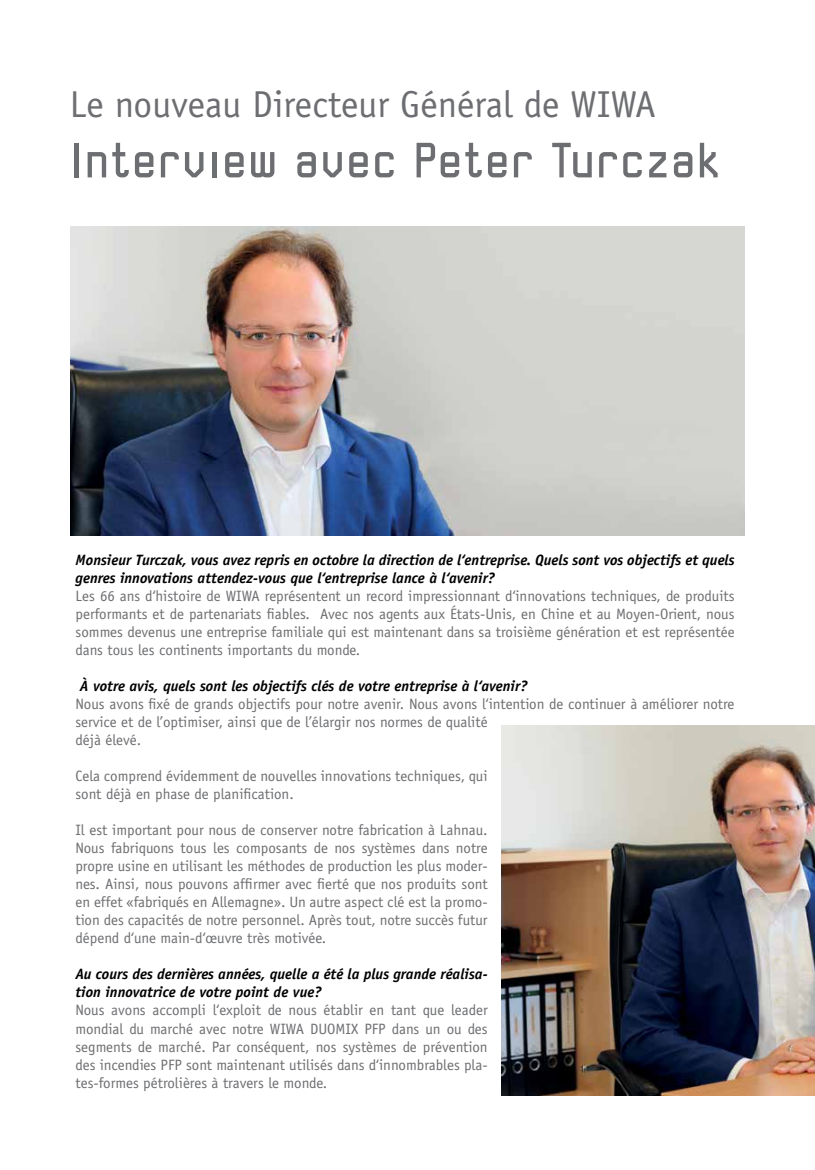
<style>
.page{position:relative;width:815px;height:1170px;background:#fff}
.page>*{position:absolute;margin:0;border:0;box-sizing:border-box;transform-origin:0 0}
.t1{font:52.5px "Robust ICG";color:#6d6e71}
.t2{font:37.5px "Officina Sans";color:#6d6e71}
.t3{font:15px/18px "Officina Sans";color:#6d6e71;text-align:justify}
.t4{font:italic 700 15px/18px "Officina Sans";color:#000}
</style>
<div class="page">
<img style="left:71px;top:226px;width:673px;height:309px">
<img style="left:502px;top:725px;width:313px;height:370px">
<h2 class="t2" style="left:70px;top:83px;width:588px">Le nouveau Directeur Général de WIWA</h2>
<h1 class="t1" style="left:70px;top:132px;width:653px">Interview avec Peter Turczak</h1>
<p class="t4" style="left:76px;top:551px;width:660px">Monsieur Turczak, vous avez repris en octobre la direction de l‘entreprise. Quels sont vos objectifs et quels genres innovations attendez-vous que l‘entreprise lance à l‘avenir?</p>
<p class="t3" style="left:76px;top:587px;width:661px">Les 66 ans d‘histoire de WIWA représentent un record impressionnant d‘innovations techniques, de produits performants et de partenariats fiables. Avec nos agents aux États-Unis, en Chine et au Moyen-Orient, nous sommes devenus une entreprise familiale qui est maintenant dans sa troisième génération et est représentée dans tous les continents importants du monde.</p>
<p class="t4" style="left:80px;top:677px;width:449px">À votre avis, quels sont les objectifs clés de votre entreprise à l‘avenir?</p>
<p class="t3" style="left:75px;top:695px;width:661px;text-align:left">Nous avons fixé de grands objectifs pour notre avenir. Nous avons l‘intention de continuer à améliorer notre service et de l’optimiser, ainsi que de l’élargir nos normes de qualité<br>déjà élevé.</p>
<p class="t3" style="left:75px;top:767px;width:414px">Cela comprend évidemment de nouvelles innovations techniques, qui sont déjà en phase de planification.</p>
<p class="t3" style="left:75px;top:821px;width:414px">Il est important pour nous de conserver notre fabrication à Lahnau.<br>Nous fabriquons tous les composants de nos systèmes dans notre propre usine en utilisant les méthodes de production les plus moder&shy;nes. Ainsi, nous pouvons affirmer avec fierté que nos produits sont en effet «fabriqués en Allemagne». Un autre aspect clé est la promo&shy;tion des capacités de notre personnel. Après tout, notre succès futur dépend d‘une main-d‘œuvre très motivée.</p>
<p class="t4" style="left:75px;top:965px;width:414px">Au cours des dernières années, quelle a été la plus grande réalisa&shy;tion innovatrice de votre point de vue?</p>
<p class="t3" style="left:75px;top:1001px;width:414px">Nous avons accompli l‘exploit de nous établir en tant que leader mondial du marché avec notre WIWA DUOMIX PFP dans un ou des segments de marché. Par conséquent, nos systèmes de prévention des incendies PFP sont maintenant utilisés dans d‘innombrables pla&shy;tes-formes pétrolières à travers le monde.</p>
</div>
